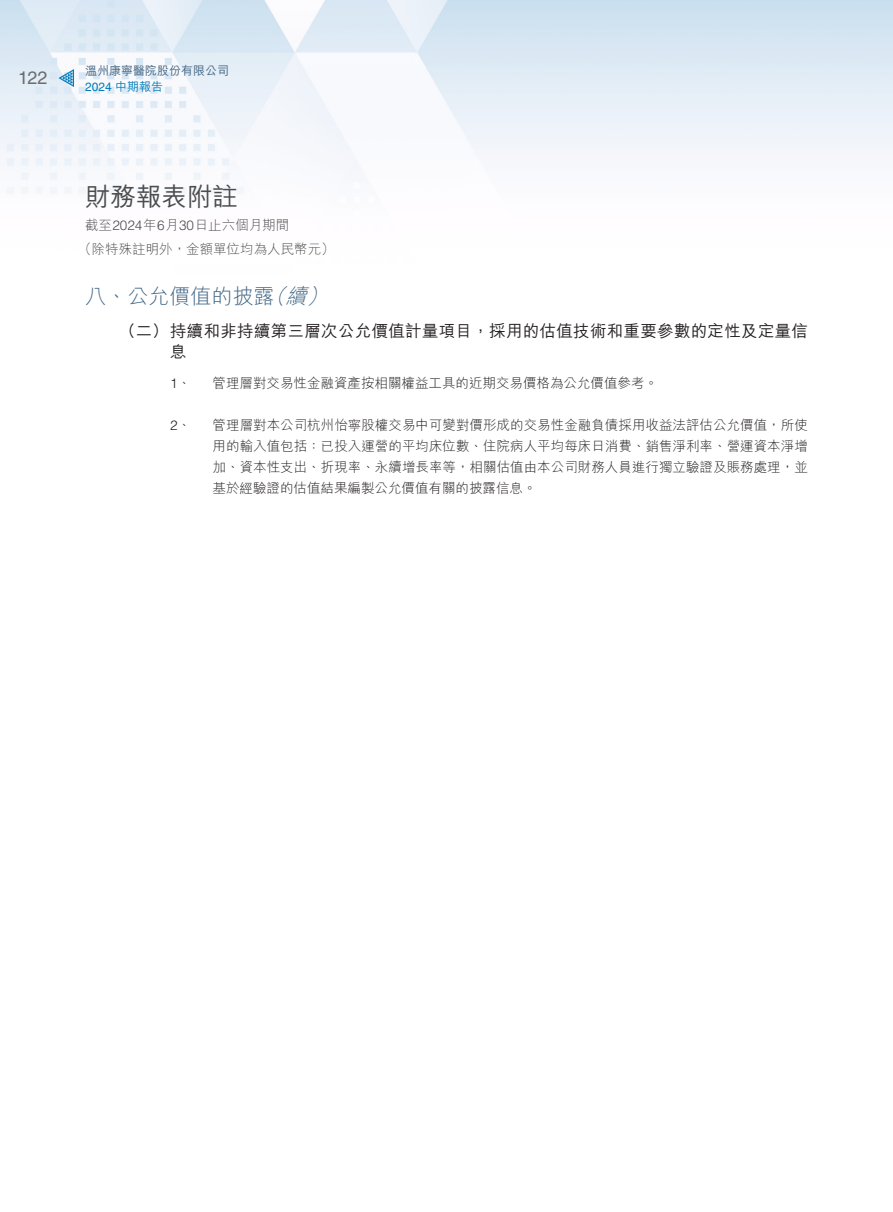
<style>
.page{position:relative;width:893px;height:1212px;background:#fff}
.page>*{position:absolute;margin:0;border:0;box-sizing:border-box;transform-origin:0 0}
.t1{font:500 25.5px "M Hei HK";color:#4b4c4d}
.t2{font:300 21px "M Hei HK";color:#3f6484}
.t3{font:18px "Helvetica LT Std";color:#6c6d70}
.t4{font:500 16.5px/21px "M Hei HK";letter-spacing:.02em;color:#231f20}
.t5{font:300 13.5px/21px "M Hei HK";color:#231f20;text-align:justify}
.t6{font:300 13.5px/24px "M Hei HK";color:#4b4c4d}
.t7{font:300 13.5px "Helvetica LT Std";color:#231f20}
.t8{font:500 12px "M Hei HK";color:#3f6484}
.t9{font:12px "Helvetica LT Std";color:#007dbb}
.s1{font-family:"M Hei HK";font-weight:500}
.s2{font-family:"Helvetica LT Std"}
.s3{font-style:italic}
.s4{font-family:"M Hei HK"}
</style>
<div class="page">
<img style="left:0;top:0;width:893px;height:194px">
<svg style="left:58px;top:69px;width:16px;height:18px"></svg>
<h3 class="t3" style="left:18px;top:67px;width:31px">122</h3>
<p class="t8" style="left:85px;top:61px;width:145px">溫州康寧醫院股份有限公司</p>
<p class="t9" style="left:85px;top:80px;width:80px">2024 <span class="s1">中期報告</span></p>
<h1 class="t1" style="left:85px;top:178px;width:154px">財務報表附註</h1>
<p class="t6" style="left:78px;top:213px;width:258px;text-indent:7px">截至<span class="s2">2024</span>年<span class="s2">6</span>月<span class="s2">30</span>日止六個月期間<br>（除特殊註明外，金額單位均為人民幣元）</p>
<h2 class="t2" style="left:85px;top:285px;width:250px">八、公允價值的披露<span class="s3">（續）</span></h2>
<p class="t4" style="left:170px;top:319px;width:639px;text-indent:-51px">（二）持續和非持續第三層次公允價值計量項目，採用的估值技術和重要參數的定性及定量信息</p>
<p class="t7" style="left:170px;top:375px;width:23px">1<span class="s4">、</span></p>
<p class="t5" style="left:213px;top:372px;width:447px">管理層對交易性金融資產按相關權益工具的近期交易價格為公允價值參考。</p>
<p class="t7" style="left:170px;top:417px;width:23px">2<span class="s4">、</span></p>
<p class="t5" style="left:213px;top:414px;width:597px">管理層對本公司杭州怡寧股權交易中可變對價形成的交易性金融負債採用收益法評估公允價值，所使用的輸入值包括：已投入運營的平均床位數、住院病人平均每床日消費、銷售淨利率、營運資本淨增加、資本性支出、折現率、永續增長率等，相關估值由本公司財務人員進行獨立驗證及賬務處理，並基於經驗證的估值結果編製公允價值有關的披露信息。</p>
</div>
